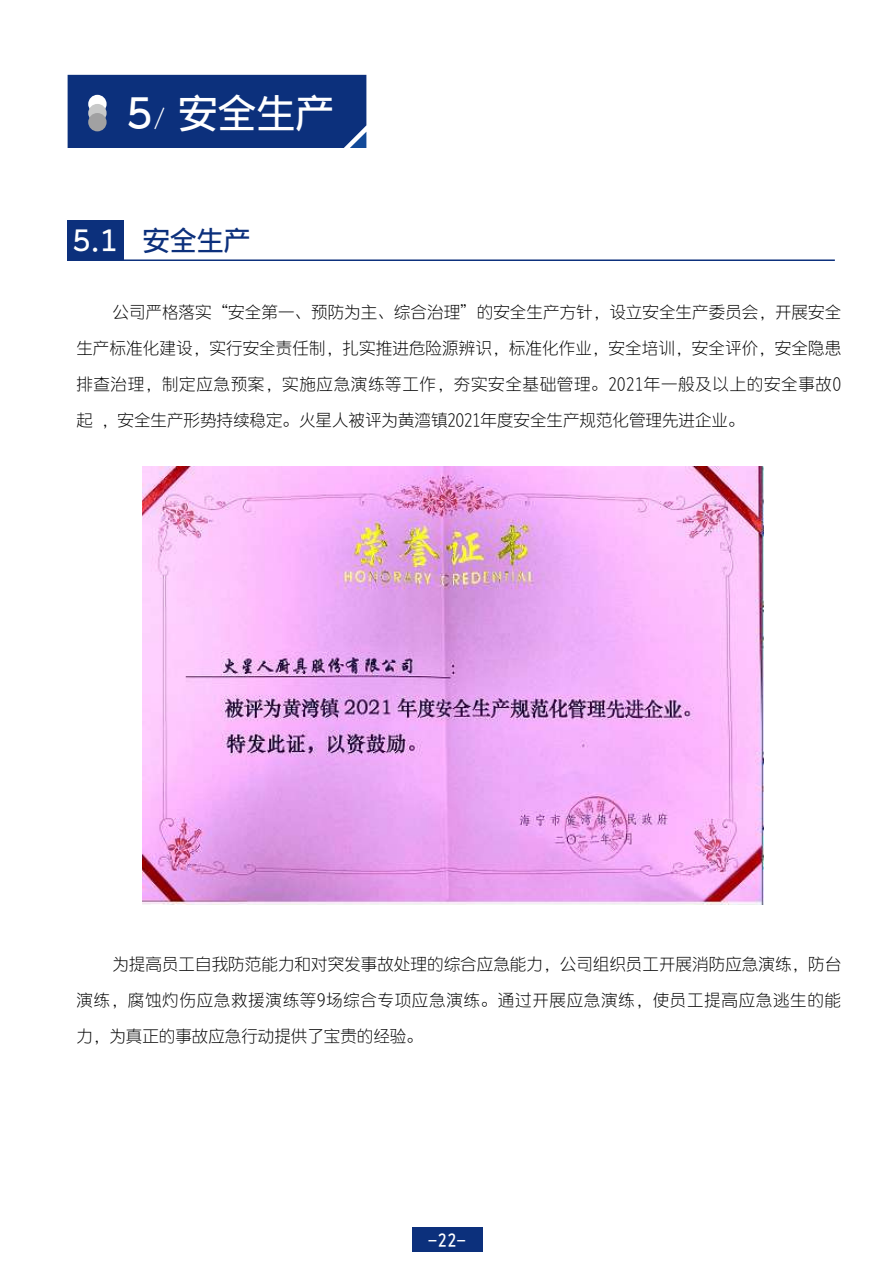
<style>
.page{position:relative;width:893px;height:1263px;background:#fff}
.page>*{position:absolute;margin:0;border:0;box-sizing:border-box;transform-origin:0 0}
.t1{font:39px "DFPUD Gothic SC2 W6";color:#fff}
.t2{font:27px "DFPUD Gothic SC2 W6";color:#0c307c}
.t3{font:16.5px/36px "DFUD Gothic SC2 W2";color:#000;text-align:justify}
.t4{font:16.5px "DFUD Gothic SC2 W6";color:#fff}
.s1{font-family:"DFUD Gothic SC2 W2";font-size:24px}
.s2{color:#fff}
</style>
<div class="page">
<div style="left:413px;top:1227px;width:70px;height:25px;background:#0c307c"></div>
<div style="left:68px;top:75px;width:298px;height:73px;background:#0c307c"></div>
<div style="left:68px;top:220px;width:56px;height:40px;background:#0c307c"></div>
<hr style="left:68px;top:259px;width:767px;height:2px;background:#0c307c">
<img style="left:142px;top:467px;width:621px;height:437px">
<h1 class="t1" style="left:125px;top:90px;width:211px">5<span class="s1">/</span> 安全生产</h1>
<h2 class="t2" style="left:72px;top:224px;width:180px"><span class="s2">5.1</span> 安全生产</h2>
<p class="t3" style="left:76px;top:295px;width:766px;text-indent:36px">公司严格落实“安全第一、预防为主、综合治理”的安全生产方针，设立安全生产委员会，开展安全生产标准化建设，实行安全责任制，扎实推进危险源辨识，标准化作业，安全培训，安全评价，安全隐患排查治理，制定应急预案，实施应急演练等工作，夯实安全基础管理。2021年一般及以上的安全事故0起 ，安全生产形势持续稳定。火星人被评为黄湾镇2021年度安全生产规范化管理先进企业。</p>
<p class="t3" style="left:76px;top:946px;width:766px;text-indent:36px">为提高员工自我防范能力和对突发事故处理的综合应急能力，公司组织员工开展消防应急演练，防台演练，腐蚀灼伤应急救援演练等9场综合专项应急演练。通过开展应急演练，使员工提高应急逃生的能力，为真正的事故应急行动提供了宝贵的经验。</p>
<p class="t4" style="left:429px;top:1230px;width:38px">-22-</p>
</div>
